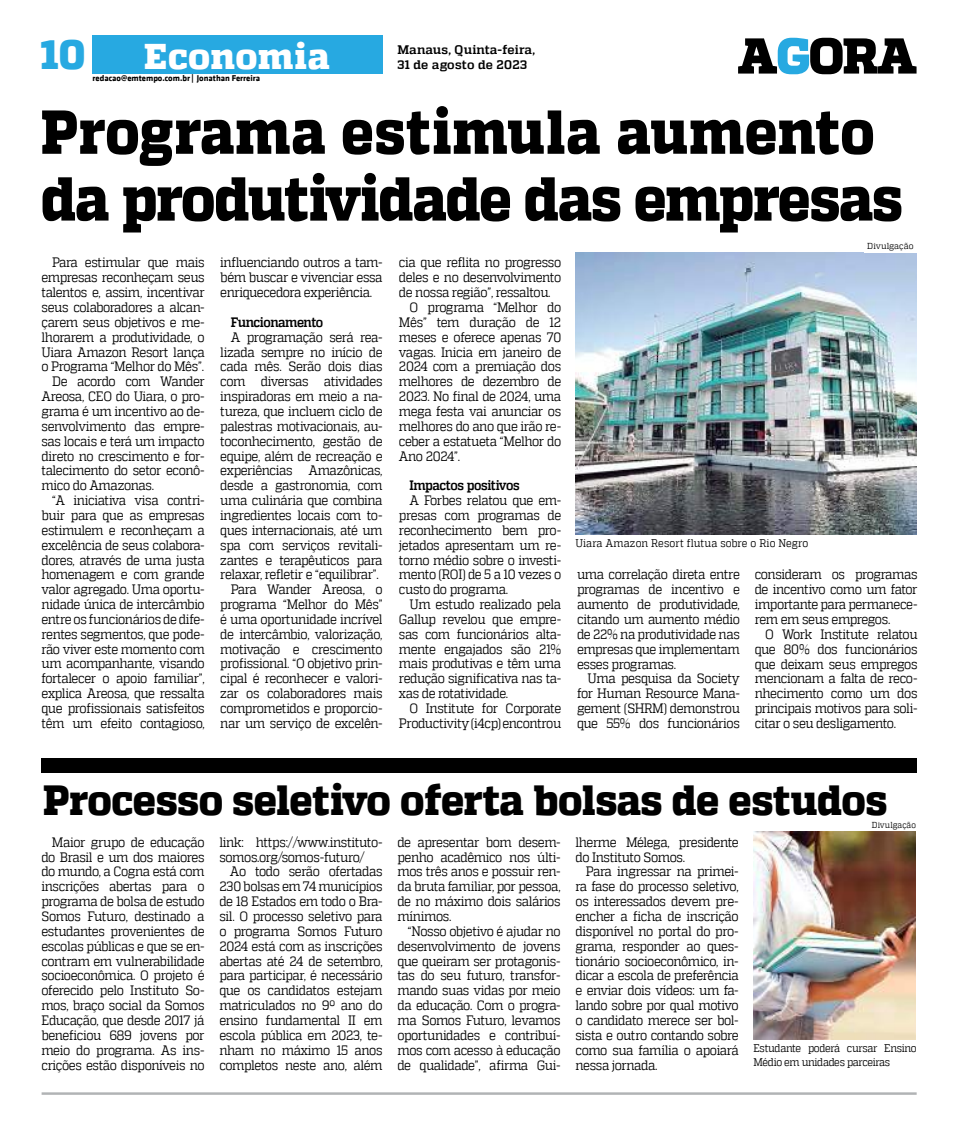
<style>
.page{position:relative;width:957px;height:1134px;background:#fff}
.page>*{position:absolute;margin:0;border:0;box-sizing:border-box;transform-origin:0 0}
.t1{font:800 61.88px/66.9px "MW Quadon";letter-spacing:-.02em;color:#000;scale:.9 1}
.t2{font:800 42.12px "MW Quadon";letter-spacing:-.01em;color:#000;scale:.94 1}
.t3{font:800 40.88px "MW Quadon";color:#27a9e1}
.t4{font:800 35.75px "MW Quadon";letter-spacing:.015em;color:#fff}
.t5{font:13.62px/14.9px "MW Quadon";letter-spacing:-.035em;color:#000;text-align:justify;scale:.9 1}
.t6{font:700 13.62px "MW Quadon";letter-spacing:-.04em;color:#000;scale:.9 1}
.t7{font:700 12.38px "MW Quadon";letter-spacing:.01em;color:#000}
.t8{font:11.12px/13.4px "MW Quadon";letter-spacing:-.025em;color:#000;scale:.9 1}
.t9{font:11.12px "MW Quadon";letter-spacing:.01em;color:#000;scale:.9 1}
.t10{font:700 8.62px "MW Klavika Bd";color:#000}
.t11{font:8.62px "MW Quadon";letter-spacing:.01em;color:#000;scale:.95 1}
.t12{font:8.62px "MW Quadon";letter-spacing:.01em;color:#000;scale:.9 1}
.s1{font-size:31px}
</style>
<div class="page">
<hr style="left:42px;top:1092px;width:874px;height:3px;background:#b1b3b5">
<img style="left:575px;top:252px;width:341px;height:283px">
<div style="left:42px;top:757px;width:874px;height:15px;background:#000"></div>
<img style="left:753px;top:832px;width:163px;height:208px">
<svg style="left:738px;top:38px;width:178px;height:36px"></svg>
<div style="left:92px;top:35px;width:291px;height:39px;background:#27a9e1"></div>
<h3 class="t3" style="left:41px;top:31px;width:46px">10</h3>
<h3 class="t4" style="left:144px;top:36px;width:238px">Economia <span class="s1">s</span></h3>
<p class="t10" style="left:93px;top:72px;width:169px">redacao@emtempo.com.br | Jonathan Ferreira</p>
<p class="t7" style="left:397px;top:43px;width:139px">Manaus, Quinta-feira,</p>
<p class="t7" style="left:397px;top:58px;width:131px">31 de agosto de 2023</p>
<h1 class="t1" style="left:41px;top:100px;width:959px">Programa estimula aumento da produtividade das empresas</h1>
<p class="t11" style="left:867px;top:241px;width:50px">Divulgação</p>
<p class="t5" style="left:52px;top:255px;width:171px">Para estimular que mais</p>
<p class="t5" style="left:42px;top:270px;width:183px">empresas reconheçam seus</p>
<p class="t5" style="left:42px;top:285px;width:183px">talentos e, assim, incentivar</p>
<p class="t5" style="left:42px;top:300px;width:183px">seus colaboradores a alcan-</p>
<p class="t5" style="left:42px;top:315px;width:183px">çarem seus objetivos e me-</p>
<p class="t5" style="left:42px;top:329px;width:183px">lhorarem a produtividade, o</p>
<p class="t5" style="left:42px;top:344px;width:183px">Uiara Amazon Resort lança</p>
<p class="t5" style="left:42px;top:359px;width:182px">o Programa “Melhor do Mês”.</p>
<p class="t5" style="left:52px;top:374px;width:171px">De acordo com Wander</p>
<p class="t5" style="left:42px;top:389px;width:183px">Areosa, CEO do Uiara, o pro-</p>
<p class="t5" style="left:42px;top:404px;width:183px">grama é um incentivo ao de-</p>
<p class="t5" style="left:42px;top:418px;width:183px">senvolvimento das empre-</p>
<p class="t5" style="left:42px;top:433px;width:183px">sas locais e terá um impacto</p>
<p class="t5" style="left:42px;top:448px;width:183px">direto no crescimento e for-</p>
<p class="t5" style="left:42px;top:463px;width:183px">talecimento do setor econô-</p>
<p class="t5" style="left:42px;top:478px;width:126px">mico do Amazonas.</p>
<p class="t5" style="left:52px;top:493px;width:171px">“A iniciativa visa contri-</p>
<p class="t5" style="left:42px;top:508px;width:183px">buir para que as empresas</p>
<p class="t5" style="left:42px;top:522px;width:183px">estimulem e reconheçam a</p>
<p class="t5" style="left:42px;top:537px;width:183px">excelência de seus colabora-</p>
<p class="t5" style="left:42px;top:552px;width:183px">dores, através de uma justa</p>
<p class="t5" style="left:42px;top:567px;width:183px">homenagem e com grande</p>
<p class="t5" style="left:42px;top:582px;width:183px">valor agregado. Uma oportu-</p>
<p class="t5" style="left:42px;top:597px;width:183px">nidade única de intercâmbio</p>
<p class="t5" style="left:42px;top:612px;width:183px">entre os funcionários de dife-</p>
<p class="t5" style="left:42px;top:626px;width:183px">rentes segmentos, que pode-</p>
<p class="t5" style="left:42px;top:641px;width:183px">rão viver este momento com</p>
<p class="t5" style="left:42px;top:656px;width:183px">um acompanhante, visando</p>
<p class="t5" style="left:42px;top:671px;width:183px">fortalecer o apoio familiar”,</p>
<p class="t5" style="left:42px;top:686px;width:183px">explica Areosa, que ressalta</p>
<p class="t5" style="left:42px;top:701px;width:183px">que profissionais satisfeitos</p>
<p class="t5" style="left:42px;top:716px;width:183px">têm um efeito contagioso,</p>
<p class="t5" style="left:220px;top:255px;width:182px">influenciando outros a tam&shy;bém buscar e vivenciar essa enriquecedora experiência.</p>
<p class="t6" style="left:231px;top:314px;width:104px">Funcionamento</p>
<p class="t5" style="left:220px;top:329px;width:182px;text-align:right">A programação será rea&shy;lizada sempre no início de cada mês. Serão dois dias com diversas atividades inspiradoras em meio a na&shy;tureza, que incluem ciclo de palestras motivacionais, au&shy;toconhecimento, gestão de equipe, além de recreação e experiências Amazônicas, desde a gastronomia, com uma culinária que combina ingredientes locais com to&shy;ques internacionais, até um spa com serviços revitali&shy;zantes e terapêuticos para relaxar, refletir e “equilibrar”.<br>Para Wander Areosa, o programa “Melhor do Mês” é uma oportunidade incrível de intercâmbio, valorização, motivação e crescimento profissional. “O objetivo prin&shy;cipal é reconhecer e valori&shy;zar os colaboradores mais comprometidos e proporcio&shy;nar um serviço de excelên-</p>
<p class="t5" style="left:399px;top:255px;width:182px">cia que reflita no progresso</p>
<p class="t5" style="left:399px;top:270px;width:182px">deles e no desenvolvimento</p>
<p class="t5" style="left:399px;top:285px;width:170px">de nossa região”, ressaltou.</p>
<p class="t5" style="left:409px;top:300px;width:170px">O programa “Melhor do</p>
<p class="t5" style="left:399px;top:315px;width:182px">Mês” tem duração de 12</p>
<p class="t5" style="left:399px;top:329px;width:182px">meses e oferece apenas 70</p>
<p class="t5" style="left:399px;top:344px;width:182px">vagas. Inicia em janeiro de</p>
<p class="t5" style="left:399px;top:359px;width:182px">2024 com a premiação dos</p>
<p class="t5" style="left:399px;top:374px;width:182px">melhores de dezembro de</p>
<p class="t5" style="left:399px;top:389px;width:182px">2023. No final de 2024, uma</p>
<p class="t5" style="left:399px;top:404px;width:182px">mega festa vai anunciar os</p>
<p class="t5" style="left:399px;top:418px;width:182px">melhores do ano que irão re-</p>
<p class="t5" style="left:399px;top:433px;width:182px">ceber a estatueta “Melhor do</p>
<p class="t5" style="left:399px;top:448px;width:70px">Ano 2024”.</p>
<p class="t6" style="left:409px;top:478px;width:124px">Impactos positivos</p>
<p class="t5" style="left:399px;top:493px;width:182px;text-indent:10px">A Forbes relatou que em&shy;presas com programas de reconhecimento bem pro&shy;jetados apresentam um re&shy;torno médio sobre o investi&shy;mento (ROI) de 5 a 10 vezes o custo do programa.</p>
<p class="t5" style="left:399px;top:597px;width:182px;text-indent:10px">Um estudo realizado pela Gallup revelou que empre&shy;sas com funcionários alta&shy;mente engajados são 21% mais produtivas e têm uma redução significativa nas ta&shy;xas de rotatividade.</p>
<p class="t5" style="left:399px;top:701px;width:182px;text-align:right">O Institute for Corporate<br>Productivity (i4cp) encontrou</p>
<p class="t9" style="left:575px;top:536px;width:260px">Uiara Amazon Resort flutua sobre o Rio Negro</p>
<p class="t5" style="left:577px;top:567px;width:182px">uma correlação direta entre programas de incentivo e aumento de produtividade, citando um aumento médio de 22% na produtividade nas empresas que implementam esses programas.</p>
<p class="t5" style="left:577px;top:671px;width:182px;text-indent:10px">Uma pesquisa da Society for Human Resource Mana&shy;gement (SHRM) demonstrou que 55% dos funcionários</p>
<p class="t5" style="left:755px;top:567px;width:182px">consideram os programas de incentivo como um fator importante para permanece&shy;rem em seus empregos.</p>
<p class="t5" style="left:755px;top:626px;width:182px;text-indent:10px">O Work Institute relatou que 80% dos funcionários que deixam seus empregos mencionam a falta de reco&shy;nhecimento como um dos principais motivos para soli&shy;citar o seu desligamento.</p>
<h2 class="t2" style="left:43px;top:775px;width:899px">Processo seletivo oferta bolsas de estudos</h2>
<p class="t5" style="left:41px;top:834px;width:183px;text-indent:10px">Maior grupo de educação do Brasil e um dos maiores do mundo, a Cogna está com inscrições abertas para o programa de bolsa de estudo Somos Futuro, destinado a estudantes provenientes de escolas públicas e que se en&shy;contram em vulnerabilidade socioeconômica. O projeto é oferecido pelo Instituto So&shy;mos, braço social da Somos Educação, que desde 2017 já beneficiou 689 jovens por meio do programa. As ins&shy;crições estão disponíveis no</p>
<p class="t5" style="left:219px;top:834px;width:183px">link: https://www.instituto&shy;somos.org/somos-futuro/</p>
<p class="t5" style="left:219px;top:864px;width:183px;text-indent:10px">Ao todo serão ofertadas 230 bolsas em 74 municípios de 18 Estados em todo o Bra&shy;sil. O processo seletivo para o programa Somos Futuro 2024 está com as inscrições abertas até 24 de setembro, para participar, é necessário que os candidatos estejam matriculados no 9º ano do ensino fundamental II em escola pública em 2023, te&shy;nham no máximo 15 anos completos neste ano, além</p>
<p class="t5" style="left:397px;top:834px;width:183px">de apresentar bom desem&shy;penho acadêmico nos últi&shy;mos três anos e possuir ren&shy;da bruta familiar, por pessoa, de no máximo dois salários mínimos.</p>
<p class="t5" style="left:397px;top:923px;width:183px;text-indent:10px">“Nosso objetivo é ajudar no desenvolvimento de jovens que queiram ser protagonis&shy;tas do seu futuro, transfor&shy;mando suas vidas por meio da educação. Com o progra&shy;ma Somos Futuro, levamos oportunidades e contribuí&shy;mos com acesso à educação de qualidade”, afirma Gui-</p>
<p class="t5" style="left:575px;top:834px;width:183px">lherme Mélega, presidente do Instituto Somos.</p>
<p class="t5" style="left:575px;top:864px;width:183px;text-indent:10px">Para ingressar na primei&shy;ra fase do processo seletivo, os interessados devem pre&shy;encher a ficha de inscrição disponível no portal do pro&shy;grama, responder ao ques&shy;tionário socioeconômico, in&shy;dicar a escola de preferência e enviar dois vídeos: um fa&shy;lando sobre por qual motivo o candidato merece ser bol&shy;sista e outro contando sobre como sua família o apoiará nessa jornada.</p>
<p class="t12" style="left:872px;top:820px;width:51px">Divulgação</p>
<p class="t8" style="left:753px;top:1042px;width:183px">Estudante poderá cursar Ensino<br>Médio em unidades parceiras</p>
</div>
